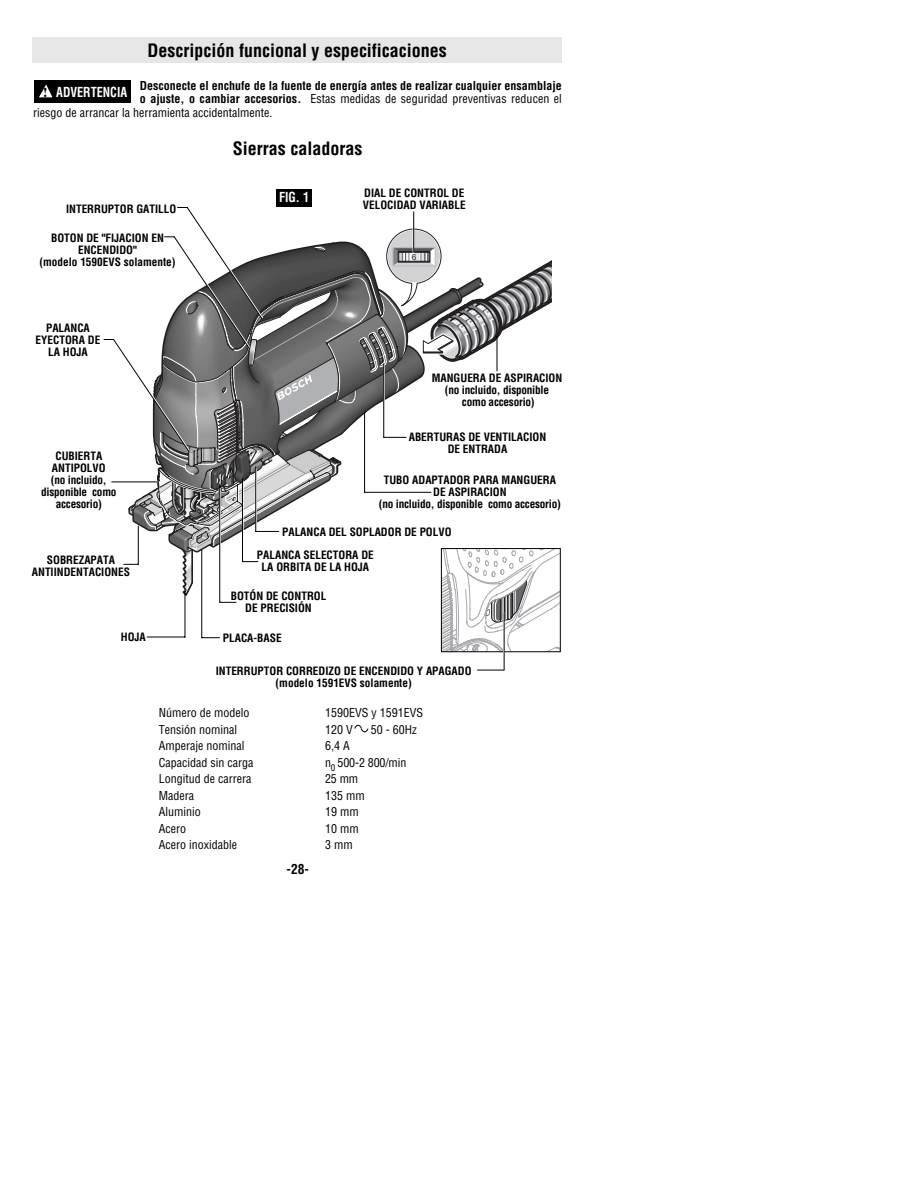
<style>
.page{position:relative;width:918px;height:1188px;background:#fff}
.page>*{position:absolute;margin:0;border:0;box-sizing:border-box;transform-origin:0 0}
.t1{font:700 condensed 18px "Helvetica";color:#000}
.t2{font:700 condensed 13.5px "Helvetica";color:#fff;scale:.9 1}
.t3{font:700 condensed 13.5px "Helvetica";color:#000}
.t4{font:condensed 12px "Helvetica";color:#000}
.t5{font:700 condensed 12px "Helvetica";color:#000}
.t6{font:700 condensed 11.25px/12px "Helvetica";color:#000;text-align:center}
.t7{font:700 condensed 11.25px/12px "Helvetica";letter-spacing:-.02em;color:#000;text-align:center}
.t8{font:8.4px "Helvetica";color:#231f20}
.s1{font-weight:700}
.s2{font-family:"Times";font-stretch:normal;color:#000}
</style>
<div class="page">
<div style="left:33px;top:37px;width:529px;height:26px;background:#e6e6e6"></div>
<div style="left:34px;top:80px;width:97px;height:22px;background:#000"></div>
<svg style="left:39px;top:84px;width:14px;height:13px"></svg>
<svg style="left:354px;top:725px;width:15px;height:8px"></svg>
<div style="left:276px;top:189px;width:36px;height:18px;background:#000"></div>
<svg style="left:103px;top:207px;width:456px;height:444px"></svg>
<div style="left:441px;top:548px;width:120px;height:104px;border:1px solid #000"></div>
<hr style="left:503px;top:612px;width:2px;height:46px;background:#fff">
<hr style="left:504px;top:613px;width:1px;height:57px;background:#000">
<svg style="left:477px;top:670px;width:27px;height:1px"></svg>
<h1 class="t1" style="left:148px;top:43px;width:301px">Descripción funcional y especificaciones</h1>
<p class="t5" style="left:140px;top:81px;width:424px">Desconecte el enchufe de la fuente de energía antes de realizar cualquier ensamblaje</p>
<p class="t4" style="left:140px;top:94px;width:424px"><span class="s1">o ajuste, o cambiar accesorios.</span> Estas medidas de seguridad preventivas reducen el</p>
<p class="t4" style="left:33px;top:108px;width:241px">riesgo de arrancar la herramienta accidentalmente.</p>
<p class="t2" style="left:43px;top:87px;width:95px"><span class="s2">!</span> ADVERTENCIA</p>
<p class="t6" style="left:66px;top:204px;width:112px">INTERRUPTOR GATILLO</p>
<p class="t6" style="left:39px;top:233px;width:138px">BOTON DE "FIJACION EN<br>ENCENDIDO"<br>(modelo 1590EVS solamente)</p>
<p class="t6" style="left:36px;top:323px;width:66px">PALANCA<br>EYECTORA DE<br>LA HOJA</p>
<p class="t7" style="left:41px;top:451px;width:77px">CUBIERTA<br>ANTIPOLVO<br>(no incluido, disponible como accesorio)</p>
<p class="t6" style="left:32px;top:554px;width:100px">SOBREZAPATA<br>ANTIINDENTACIONES</p>
<h1 class="t1" style="left:233px;top:141px;width:131px">Sierras caladoras</h1>
<p class="t2" style="left:279px;top:192px;width:35px">FIG. 1</p>
<p class="t6" style="left:363px;top:188px;width:104px;text-align:left">DIAL DE CONTROL DE<br>VELOCIDAD VARIABLE</p>
<p class="t8" style="left:412px;top:254px;width:6px">6</p>
<p class="t7" style="left:432px;top:373px;width:132px">MANGUERA DE ASPIRACION (no incluido, disponible como accesorio)</p>
<p class="t6" style="left:409px;top:432px;width:139px">ABERTURAS DE VENTILACION<br>DE ENTRADA</p>
<p class="t6" style="left:379px;top:475px;width:183px">TUBO ADAPTADOR PARA MANGUERA<br>DE ASPIRACION<br>(no incluido, disponible como accesorio)</p>
<p class="t6" style="left:257px;top:522px;width:196px;line-height:22.8px;text-align:left;text-indent:25px">PALANCA DEL SOPLADOR DE POLVO<br>PALANCA SELECTORA DE</p>
<p class="t6" style="left:262px;top:562px;width:109px">LA ORBITA DE LA HOJA</p>
<p class="t6" style="left:231px;top:590px;width:97px">BOTÓN DE CONTROL<br>DE PRECISIÓN</p>
<p class="t6" style="left:121px;top:632px;width:26px">HOJA</p>
<p class="t6" style="left:223px;top:633px;width:60px">PLACA-BASE</p>
<p class="t6" style="left:216px;top:666px;width:257px">INTERRUPTOR CORREDIZO DE ENCENDIDO Y APAGADO (modelo 1591EVS solamente)</p>
<p class="t4" style="left:159px;top:708px;width:92px">Número de modelo</p>
<p class="t4" style="left:325px;top:708px;width:100px">1590EVS y 1591EVS</p>
<p class="t4" style="left:159px;top:725px;width:80px">Tensión nominal</p>
<p class="t4" style="left:325px;top:725px;width:29px">120 V</p>
<p class="t4" style="left:371px;top:725px;width:47px">50 - 60Hz</p>
<p class="t4" style="left:159px;top:741px;width:87px">Amperaje nominal</p>
<p class="t4" style="left:325px;top:741px;width:26px">6,4 A</p>
<p class="t4" style="left:159px;top:758px;width:96px">Capacidad sin carga</p>
<p class="t4" style="left:325px;top:758px;width:83px">n<sub>0</sub> 500-2 800/min</p>
<p class="t4" style="left:159px;top:774px;width:94px">Longitud de carrera</p>
<p class="t4" style="left:325px;top:774px;width:35px">25 mm</p>
<p class="t4" style="left:159px;top:791px;width:37px">Madera</p>
<p class="t4" style="left:325px;top:791px;width:41px">135 mm</p>
<p class="t4" style="left:159px;top:807px;width:43px">Aluminio</p>
<p class="t4" style="left:325px;top:807px;width:35px">19 mm</p>
<p class="t4" style="left:159px;top:824px;width:29px">Acero</p>
<p class="t4" style="left:325px;top:824px;width:35px">10 mm</p>
<p class="t4" style="left:159px;top:840px;width:80px">Acero inoxidable</p>
<p class="t4" style="left:325px;top:840px;width:29px">3 mm</p>
<p class="t3" style="left:287px;top:864px;width:24px">-28-</p>
</div>
